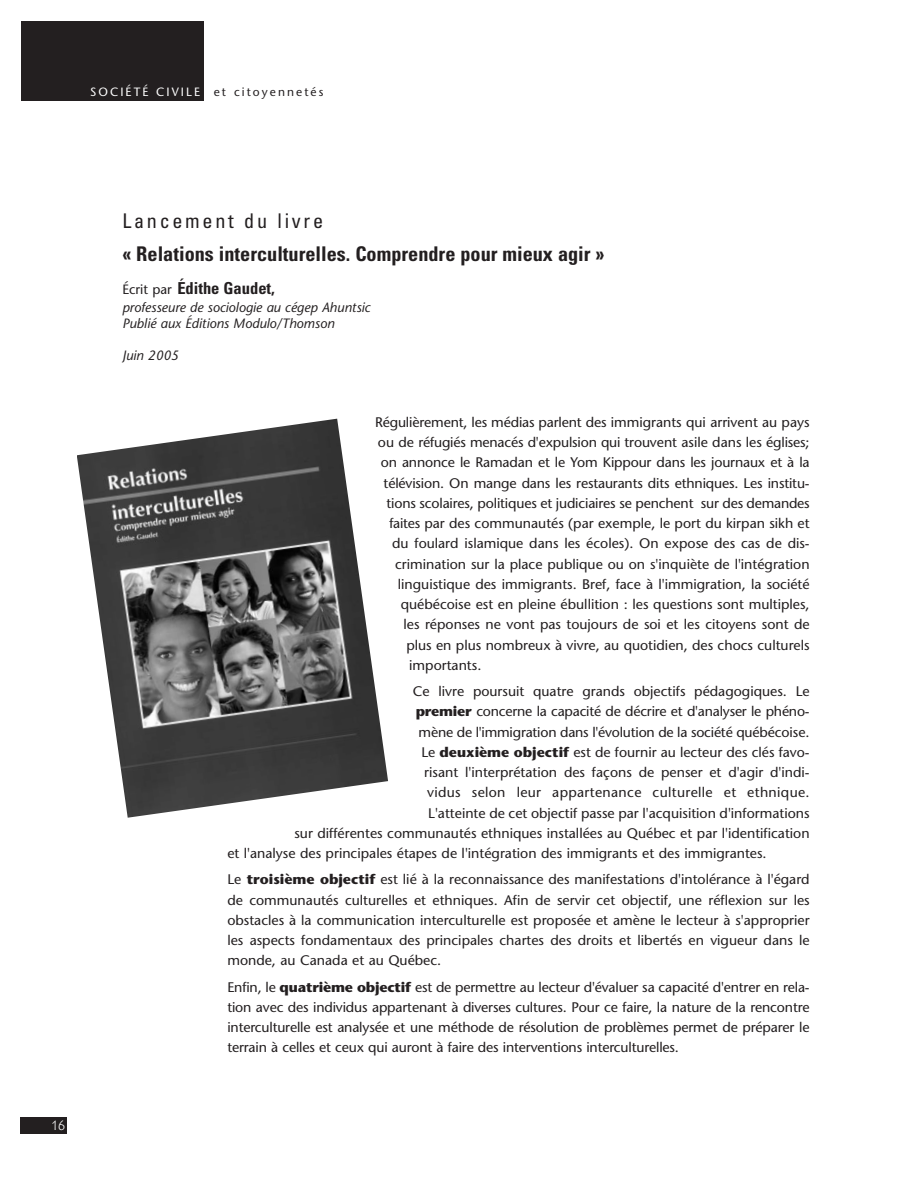
<style>
.page{position:relative;width:918px;height:1188px;background:#fff}
.page>*{position:absolute;margin:0;border:0;box-sizing:border-box;transform-origin:0 0}
.t1{font:700 condensed 20.25px "Univers";color:#231f20}
.t2{font:condensed 20.25px "Univers";letter-spacing:.135em;color:#231f20}
.t3{font:700 condensed 16.5px "Univers";color:#231f20}
.t4{font:13.8px/20.2px "Stone Sans";color:#231f20;text-align:justify}
.t5{font:13.8px "Stone Sans";letter-spacing:.025em;color:#231f20}
.t6{font:italic 13.5px/16.2px "Stone Sans";color:#231f20}
.t7{font:300 13.5px "Lithos";color:#fff}
.t8{font:12px "Stone Sans";letter-spacing:.17em;color:#231f20}
.s1{color:#fff}
.s2{font-family:"Stone Sans";font-weight:400;font-stretch:normal;font-size:13.5px}
.s3{font-weight:700}
</style>
<div class="page">
<div style="left:20px;top:1117px;width:47px;height:17px;background:#231f20"></div>
<img style="left:77px;top:419px;width:311px;height:399px">
<div style="left:21px;top:21px;width:183px;height:80px;background:#231f20"></div>
<p class="t8" style="left:90px;top:87px;width:235px"><span class="s1">SOCIÉTÉ CIVILE</span> et citoyennetés</p>
<p class="t7" style="left:52px;top:1118px;width:15px">16</p>
<h1 class="t2" style="left:122px;top:214px;width:202px">Lancement du livre</h1>
<h1 class="t1" style="left:122px;top:247px;width:484px">« Relations interculturelles. Comprendre pour mieux agir »</h1>
<p class="t3" style="left:122px;top:282px;width:154px"><span class="s2">Écrit par</span> Édithe Gaudet,</p>
<p class="t6" style="left:122px;top:301px;width:250px">professeure de sociologie au cégep Ahuntsic<br>Publié aux Éditions Modulo/Thomson</p>
<p class="t6" style="left:122px;top:348px;width:58px">Juin 2005</p>
<p class="t4" style="left:375px;top:413px;width:436px">Régulièrement, les médias parlent des immigrants qui arrivent au pays</p>
<p class="t4" style="left:378px;top:434px;width:433px">ou de réfugiés menacés d'expulsion qui trouvent asile dans les églises;</p>
<p class="t4" style="left:381px;top:454px;width:430px">on annonce le Ramadan et le Yom Kippour dans les journaux et à la</p>
<p class="t4" style="left:384px;top:474px;width:428px">télévision. On mange dans les restaurants dits ethniques. Les institu-</p>
<p class="t4" style="left:386px;top:494px;width:425px">tions scolaires, politiques et judiciaires se penchent sur des demandes</p>
<p class="t4" style="left:389px;top:515px;width:422px">faites par des communautés (par exemple, le port du kirpan sikh et</p>
<p class="t4" style="left:392px;top:535px;width:419px">du foulard islamique dans les écoles). On expose des cas de dis-</p>
<p class="t4" style="left:395px;top:555px;width:416px">crimination sur la place publique ou on s'inquiète de l'intégration</p>
<p class="t4" style="left:398px;top:575px;width:413px">linguistique des immigrants. Bref, face à l'immigration, la société</p>
<p class="t4" style="left:401px;top:596px;width:410px">québécoise est en pleine ébullition : les questions sont multiples,</p>
<p class="t4" style="left:404px;top:616px;width:408px">les réponses ne vont pas toujours de soi et les citoyens sont de</p>
<p class="t4" style="left:406px;top:636px;width:405px">plus en plus nombreux à vivre, au quotidien, des chocs culturels</p>
<p class="t4" style="left:409px;top:656px;width:74px">importants.</p>
<p class="t4" style="left:413px;top:683px;width:398px">Ce livre poursuit quatre grands objectifs pédagogiques. Le</p>
<p class="t4" style="left:416px;top:703px;width:395px"><span class="s3">premier</span> concerne la capacité de décrire et d'analyser le phéno-</p>
<p class="t4" style="left:419px;top:723px;width:393px">mène de l'immigration dans l'évolution de la société québécoise.</p>
<p class="t4" style="left:421px;top:743px;width:390px">Le <span class="s3">deuxième objectif</span> est de fournir au lecteur des clés favo-</p>
<p class="t4" style="left:424px;top:764px;width:387px">risant l'interprétation des façons de penser et d'agir d'indi-</p>
<p class="t5" style="left:427px;top:787px;width:384px">vidus selon leur appartenance culturelle et ethnique.</p>
<p class="t4" style="left:428px;top:804px;width:383px">L'atteinte de cet objectif passe par l'acquisition d'informations</p>
<p class="t4" style="left:294px;top:824px;width:517px">sur différentes communautés ethniques installées au Québec et par l'identification</p>
<p class="t4" style="left:227px;top:845px;width:541px">et l'analyse des principales étapes de l'intégration des immigrants et des immigrantes.</p>
<p class="t4" style="left:227px;top:871px;width:584px">Le <span class="s3">troisième objectif</span> est lié à la reconnaissance des manifestations d'intolérance à l'égard de communautés culturelles et ethniques. Afin de servir cet objectif, une réflexion sur les obstacles à la communication interculturelle est proposée et amène le lecteur à s'approprier les aspects fondamentaux des principales chartes des droits et libertés en vigueur dans le monde, au Canada et au Québec.</p>
<p class="t4" style="left:227px;top:978px;width:584px">Enfin, le <span class="s3">quatrième objectif</span> est de permettre au lecteur d'évaluer sa capacité d'entrer en rela&shy;tion avec des individus appartenant à diverses cultures. Pour ce faire, la nature de la rencontre interculturelle est analysée et une méthode de résolution de problèmes permet de préparer le terrain à celles et ceux qui auront à faire des interventions interculturelles.</p>
</div>
